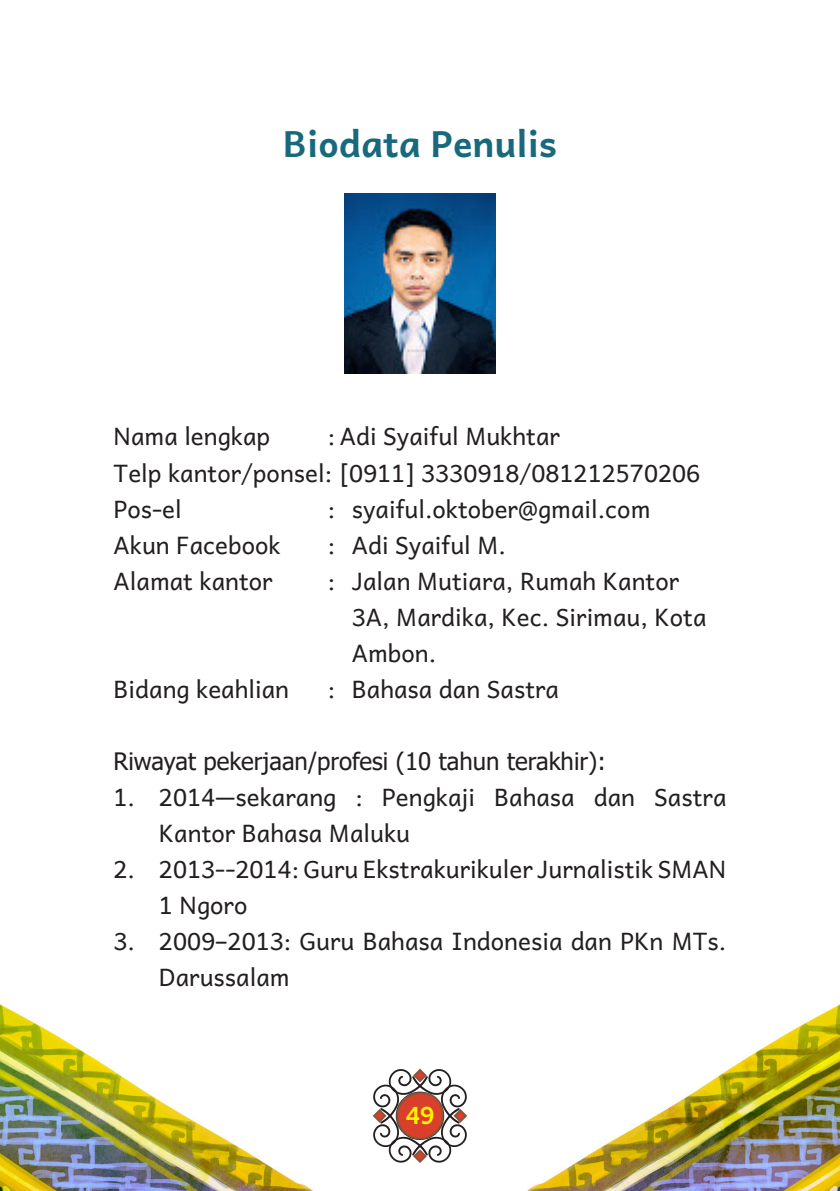
<style>
.page{position:relative;width:840px;height:1191px;background:#fff}
.page>*{position:absolute;margin:0;border:0;box-sizing:border-box;transform-origin:0 0}
._00_Judul{font:700 36px "Andika New Basic";color:#18697c}
._01_Teks_Normal{font:24px/36px "Andika New Basic";color:#231f20}
._03_Teks_Normal_Inde{font:24px/36px "Andika New Basic";color:#231f20}
._01_Teks_Normal-2{font:24px "Tahoma";color:#231f20}
.t1{font:700 24px "Andika New Basic";color:#fff101}
</style>
<div class="page">
<img style="left:0;top:193px;width:839px;height:998px">
<div style="left:366px;top:1062px;width:108px;height:108px;background:#fff;border-radius:50%"></div>
<div style="left:365px;top:1061px;width:110px;height:110px;border:2px solid #fff;border-radius:50%"></div>
<svg style="left:371px;top:1067px;width:97px;height:97px"></svg>
<img style="left:344px;top:193px;width:151px;height:180px">
<p class="_00_Judul" style="left:283px;top:111px;width:276px">Biodata Penulis</p>
<p class="_01_Teks_Normal" style="left:113px;top:415px;width:158px">Nama lengkap</p>
<p class="_01_Teks_Normal" style="left:327px;top:415px;width:233px">: Adi Syaiful Mukhtar</p>
<p class="_01_Teks_Normal" style="left:113px;top:451px;width:588px">Telp kantor/ponsel: [0911] 3330918/081212570206</p>
<p class="_01_Teks_Normal" style="left:113px;top:487px;width:70px">Pos-el</p>
<p class="_01_Teks_Normal" style="left:327px;top:487px;width:324px">: syaiful.oktober@gmail.com</p>
<p class="_01_Teks_Normal" style="left:113px;top:523px;width:168px">Akun Facebook</p>
<p class="_01_Teks_Normal" style="left:327px;top:523px;width:179px">: Adi Syaiful M.</p>
<p class="_01_Teks_Normal" style="left:113px;top:559px;width:161px">Alamat kantor</p>
<p class="_01_Teks_Normal" style="left:351px;top:559px;width:356px;text-indent:-24px">: Jalan Mutiara, Rumah Kantor<br>3A, Mardika, Kec. Sirimau, Kota<br>Ambon.</p>
<p class="_01_Teks_Normal" style="left:113px;top:667px;width:177px">Bidang keahlian</p>
<p class="_01_Teks_Normal" style="left:327px;top:667px;width:233px">: Bahasa dan Sastra</p>
<p class="_01_Teks_Normal-2" style="left:113px;top:745px;width:493px">Riwayat pekerjaan/profesi (10 tahun terakhir):</p>
<p class="_03_Teks_Normal_Inde" style="left:159px;top:775px;width:568px;text-indent:-45px">1. 2014—sekarang : Pengkaji Bahasa dan Sastra<br>Kantor Bahasa Maluku</p>
<p class="_03_Teks_Normal_Inde" style="left:159px;top:847px;width:568px;text-indent:-45px">2. 2013--2014: Guru Ekstrakurikuler Jurnalistik SMAN<br>1 Ngoro</p>
<p class="_03_Teks_Normal_Inde" style="left:159px;top:919px;width:568px;text-indent:-45px">3. 2009–2013: Guru Bahasa Indonesia dan PKn MTs.<br>Darussalam</p>
<p class="t1" style="left:405px;top:1093px;width:30px">49</p>
</div>
